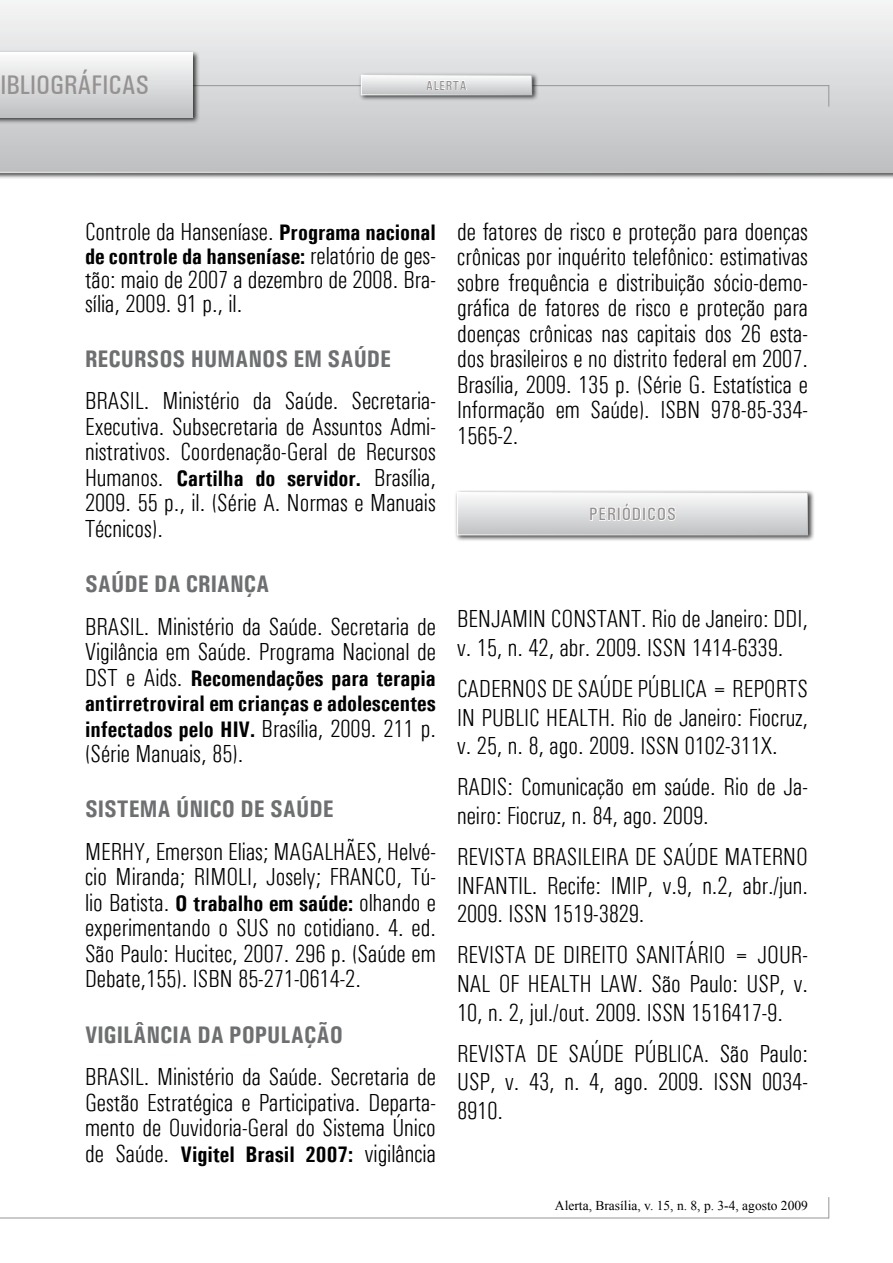
<style>
.page{position:relative;width:893px;height:1263px;background:#fff}
.page>*{position:absolute;margin:0;border:0;box-sizing:border-box;transform-origin:0 0}
.t1{font:500 27px "Univers Condensed";color:#979292}
.t2{font:300 condensed 24.75px/25.5px "Univers";color:#000;text-align:justify}
.t3{font:700 24px "Univers Condensed";color:#6d6f71}
.t4{font:700 22.5px/25.5px "Univers Condensed";color:#000}
.t5{font:500 18px "Univers Condensed";letter-spacing:.05em;color:#979292}
.t6{font:13.5px "Times New Roman";color:#000}
.t7{font:500 13.2px "Univers Condensed";letter-spacing:.05em;color:#979292}
.s1{font-family:"Univers Condensed";font-weight:700;font-stretch:normal;font-size:22.5px}
.s2{font-family:"Univers";font-weight:300;font-stretch:condensed;font-size:24.75px}
</style>
<div class="page">
<div style="left:455px;top:490px;width:366px;height:58px;background:#000;opacity:.75"></div>
<div style="left:458px;top:493px;width:349px;height:42px;background:linear-gradient(to bottom,#fbfbfb,#c0c2c4)"></div>
<svg style="left:589px;top:502px;width:88px;height:20px"></svg>
<div style="left:457px;top:492px;width:351px;height:43px;border:1px solid #fff"></div>
<div style="left:0;top:0;width:893px;height:191px;background:#000;opacity:.75"></div>
<svg style="left:0;top:0;width:893px;height:173px;background:#d9dadb"></svg>
<hr style="left:193px;top:85px;width:636px;height:1px;background:#939598">
<hr style="left:0;top:1217px;width:829px;height:1px;background:#939598">
<div style="left:358px;top:72px;width:187px;height:36px;background:#000;opacity:.75"></div>
<svg style="left:363px;top:77px;width:167px;height:16px;background:#dddfe0"></svg>
<svg style="left:426px;top:80px;width:41px;height:10px"></svg>
<div style="left:361px;top:75px;width:171px;height:20px;border:1px solid #fff"></div>
<svg style="left:828px;top:1197px;width:1px;height:21px"></svg>
<svg style="left:828px;top:86px;width:1px;height:21px"></svg>
<div style="left:0;top:50px;width:221px;height:80px;background:#000;opacity:.75"></div>
<div style="left:0;top:52px;width:193px;height:65px;background:linear-gradient(to bottom,#fcfcfc,#bec0c3)"></div>
<p class="t1" style="left:0;top:69px;width:12px">IBLIOGR</p>
<p class="t1" style="left:78px;top:69px;width:26px">ÁFICAS</p>
<p class="t7" style="left:426px;top:77px;width:42px">ALERTA</p>
<p class="t2" style="left:85px;top:219px;width:352px">Controle da Hanseníase. <span class="s1">Programa nacional</span></p>
<p class="t4" style="left:85px;top:243px;width:352px">de controle da hanseníase: <span class="s2">relatório de ges-</span></p>
<p class="t2" style="left:85px;top:267px;width:352px;line-height:24px">tão: maio de 2007 a dezembro de 2008. Bra&shy;sília, 2009. 91 p., il.</p>
<p class="t3" style="left:85px;top:344px;width:308px">RECURSOS HUMANOS EM SAÚDE</p>
<p class="t2" style="left:85px;top:388px;width:352px">BRASIL. Ministério da Saúde. Secretaria-Executiva. Subsecretaria de Assuntos Admi&shy;nistrativos. Coordenação-Geral de Recursos</p>
<p class="t4" style="left:85px;top:465px;width:352px"><span class="s2">Humanos.</span> Cartilha do servidor. <span class="s2">Brasília,</span></p>
<p class="t2" style="left:85px;top:490px;width:352px">2009. 55 p., il. (Série A. Normas e Manuais<br>Técnicos).</p>
<p class="t3" style="left:85px;top:569px;width:186px">SAÚDE DA CRIANÇA</p>
<p class="t2" style="left:85px;top:614px;width:352px">BRASIL. Ministério da Saúde. Secretaria de<br>Vigilância em Saúde. Programa Nacional de</p>
<p class="t4" style="left:85px;top:665px;width:352px"><span class="s2">DST e Aids.</span> Recomendações para terapia antirretroviral em crianças e adolescentes</p>
<p class="t2" style="left:85px;top:716px;width:352px"><span class="s1">infectados pelo HIV.</span> Brasília, 2009. 211 p. (Série Manuais, 85).</p>
<p class="t3" style="left:85px;top:795px;width:250px">SISTEMA ÚNICO DE SAÚDE</p>
<p class="t2" style="left:85px;top:839px;width:352px">MERHY, Emerson Elias; MAGALHÃES, Helvé&shy;cio Miranda; RIMOLI, Josely; FRANCO, Tú&shy;lio Batista. <span class="s1">O trabalho em saúde:</span> olhando e experimentando o SUS no cotidiano. 4. ed.<br>São Paulo: Hucitec, 2007. 296 p. (Saúde em Debate,155). ISBN 85-271-0614-2.</p>
<p class="t3" style="left:85px;top:1020px;width:259px">VIGILÂNCIA DA POPULAÇÃO</p>
<p class="t2" style="left:85px;top:1064px;width:352px">BRASIL. Ministério da Saúde. Secretaria de Gestão Estratégica e Participativa. Departa&shy;mento de Ouvidoria-Geral do Sistema Único de Saúde. <span class="s1">Vigitel Brasil 2007:</span> vigilância</p>
<p class="t2" style="left:457px;top:219px;width:352px">de fatores de risco e proteção para doenças crônicas por inquérito telefônico: estimativas sobre frequência e distribuição sócio-demo&shy;gráfica de fatores de risco e proteção para doenças crônicas nas capitais dos 26 esta&shy;dos brasileiros e no distrito federal em 2007.<br>Brasília, 2009. 135 p. (Série G. Estatística e Informação em Saúde). ISBN 978-85-334- 1565-2.</p>
<p class="t5" style="left:589px;top:503px;width:88px">PERIÓDICOS</p>
<p class="t2" style="left:457px;top:605px;width:352px;line-height:28.5px">BENJAMIN CONSTANT. Rio de Janeiro: DDI, v. 15, n. 42, abr. 2009. ISSN 1414-6339.</p>
<p class="t2" style="left:457px;top:674px;width:352px;line-height:28.5px">CADERNOS DE SAÚDE PÚBLICA = REPORTS IN PUBLIC HEALTH. Rio de Janeiro: Fiocruz, v. 25, n. 8, ago. 2009. ISSN 0102-311X.</p>
<p class="t2" style="left:457px;top:773px;width:352px;line-height:28.5px">RADIS: Comunicação em saúde. Rio de Ja&shy;neiro: Fiocruz, n. 84, ago. 2009.</p>
<p class="t2" style="left:457px;top:843px;width:352px;line-height:28.5px">REVISTA BRASILEIRA DE SAÚDE MATERNO INFANTIL. Recife: IMIP, v.9, n.2, abr./jun.<br>2009. ISSN 1519-3829.</p>
<p class="t2" style="left:457px;top:941px;width:352px;line-height:28.5px">REVISTA DE DIREITO SANITÁRIO = JOUR-NAL OF HEALTH LAW. São Paulo: USP, v.<br>10, n. 2, jul./out. 2009. ISSN 1516417-9.</p>
<p class="t2" style="left:457px;top:1039px;width:352px;line-height:28.5px">REVISTA DE SAÚDE PÚBLICA. São Paulo:<br>USP, v. 43, n. 4, ago. 2009. ISSN 0034- 8910.</p>
<p class="t6" style="left:555px;top:1196px;width:254px">Alerta, Brasília, v. 15, n. 8, p. 3-4, agosto 2009</p>
</div>
